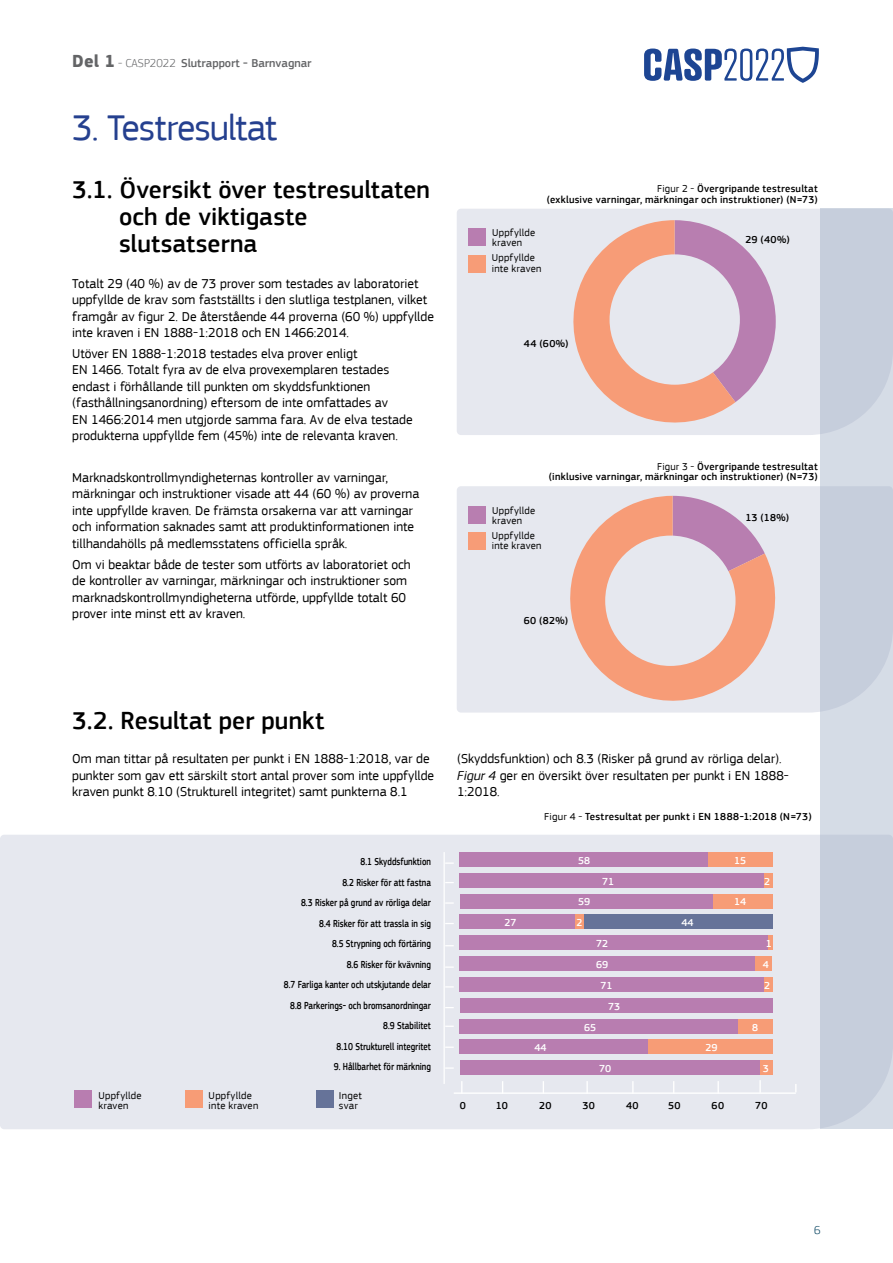
<style>
.page{position:relative;width:893px;height:1263px;background:#fff}
.page>*{position:absolute;margin:0;border:0;box-sizing:border-box;transform-origin:0 0}
.t1{font:37.5px "EC Square Sans Pro";letter-spacing:-.025em;color:#25408f}
.t2{font:500 25.5px/27px "EC Square Sans Pro";color:#000}
.t3{font:13.5px/16.5px "EC Square Sans Pro";color:#000}
.t4{font:500 12px "EC Square Sans Pro";color:#636466}
.t5{font:300 12px "EC Square Sans Pro";color:#02405d}
.t6{font:500 10.5px/20.5px "EC Square Sans Pro";color:#000;text-align:right;scale:.81 1}
.t7{font:500 10.5px/10.5px "EC Square Sans Pro";letter-spacing:.025em;color:#000;text-align:right}
.t8{font:10.5px/10.5px "EC Square Sans Pro";letter-spacing:.025em;color:#000}
.t9{font:500 10.5px "EC Square Sans Pro";color:#000}
.t10{font:500 10.5px "EC Square Sans Pro";color:#fff}
.s1{font-weight:700;font-size:18px}
.s2{font-weight:300}
.s3{font-weight:400}
.s4{font-style:italic}
</style>
<div class="page">
<div style="left:457px;top:209px;width:364px;height:226px;background:#e6e8ef"></div>
<div style="left:0;top:835px;width:821px;height:294px;background:#e6e8ef"></div>
<div style="left:469px;top:229px;width:17px;height:17px;background:#b87db0"></div>
<div style="left:469px;top:255px;width:17px;height:17px;background:#f79c77"></div>
<svg style="left:586px;top:1081px;width:2px;height:11px"></svg>
<svg style="left:632px;top:1081px;width:2px;height:11px"></svg>
<svg style="left:717px;top:1081px;width:2px;height:11px"></svg>
<svg style="left:759px;top:1080px;width:2px;height:12px"></svg>
<hr style="left:454px;top:1092px;width:342px;height:2px;background:#fff">
<div style="left:75px;top:1091px;width:17px;height:17px;background:#b87db0"></div>
<div style="left:186px;top:1091px;width:17px;height:17px;background:#f79c76"></div>
<div style="left:317px;top:1091px;width:17px;height:17px;background:#667399"></div>
<hr style="left:443px;top:852px;width:2px;height:232px;background:#fff">
<svg style="left:445px;top:862px;width:9px;height:2px"></svg>
<svg style="left:445px;top:902px;width:9px;height:2px"></svg>
<svg style="left:445px;top:966px;width:9px;height:2px"></svg>
<svg style="left:445px;top:1025px;width:9px;height:2px"></svg>
<svg style="left:445px;top:1046px;width:9px;height:2px"></svg>
<svg style="left:445px;top:1067px;width:9px;height:2px"></svg>
<div style="left:584px;top:914px;width:188px;height:15px;background:#667399"></div>
<div style="left:708px;top:852px;width:64px;height:15px;background:#f79c76"></div>
<div style="left:764px;top:873px;width:8px;height:15px;background:#f79c76"></div>
<div style="left:713px;top:894px;width:59px;height:14px;background:#f79c76"></div>
<div style="left:575px;top:914px;width:9px;height:15px;background:#f79c76"></div>
<hr style="left:768px;top:935px;width:4px;height:15px;background:#f79c76">
<div style="left:755px;top:956px;width:17px;height:15px;background:#f79c76"></div>
<div style="left:764px;top:977px;width:8px;height:15px;background:#f79c76"></div>
<div style="left:738px;top:1019px;width:34px;height:14px;background:#f79c76"></div>
<div style="left:648px;top:1039px;width:124px;height:15px;background:#f79c76"></div>
<div style="left:760px;top:1060px;width:12px;height:15px;background:#f79c76"></div>
<div style="left:460px;top:852px;width:248px;height:15px;background:#b87db0"></div>
<div style="left:460px;top:873px;width:304px;height:15px;background:#b87db0"></div>
<div style="left:460px;top:894px;width:252px;height:14px;background:#b87db0"></div>
<div style="left:460px;top:914px;width:115px;height:15px;background:#b87db0"></div>
<div style="left:460px;top:935px;width:308px;height:15px;background:#b87db0"></div>
<div style="left:460px;top:956px;width:295px;height:15px;background:#b87db0"></div>
<div style="left:460px;top:977px;width:304px;height:15px;background:#b87db0"></div>
<div style="left:460px;top:998px;width:312px;height:14px;background:#b87db0"></div>
<div style="left:460px;top:1019px;width:278px;height:14px;background:#b87db0"></div>
<div style="left:460px;top:1039px;width:188px;height:15px;background:#b87db0"></div>
<div style="left:460px;top:1060px;width:300px;height:15px;background:#b87db0"></div>
<svg style="left:572px;top:220px;width:204px;height:205px;background:#e0aeae"></svg>
<div style="left:610px;top:254px;width:130px;height:131px;background:#e6e8ef;border-radius:50%"></div>
<div style="left:457px;top:486px;width:364px;height:227px;background:#e6e8ef"></div>
<div style="left:469px;top:506px;width:17px;height:17px;background:#b87eb0"></div>
<div style="left:469px;top:533px;width:17px;height:17px;background:#f79c77"></div>
<svg style="left:556px;top:496px;width:228px;height:211px;background:#e8bab1"></svg>
<div style="left:605px;top:536px;width:130px;height:130px;background:#e6e8ef;border-radius:50%"></div>
<div style="left:821px;top:209px;width:72px;height:920px;background:linear-gradient(to right,#c8d0de,#cbd3e0)"></div>
<svg style="left:644px;top:47px;width:175px;height:36px"></svg>
<p class="t4" style="left:72px;top:56px;width:241px"><span class="s1">Del 1</span> <span class="s2">- CASP2022</span> Slutrapport - Barnvagnar</p>
<h1 class="t1" style="left:72px;top:105px;width:207px">3. Testresultat</h1>
<h2 class="t2" style="left:119px;top:177px;width:312px;text-indent:-47px">3.1. Översikt över testresultaten och de viktigaste slutsatserna</h2>
<p class="t3" style="left:72px;top:275px;width:363px">Totalt 29 (40 %) av de 73 prover som testades av laboratoriet uppfyllde de krav som fastställts i den slutliga testplanen, vilket framgår av figur 2. De återstående 44 proverna (60 %) uppfyllde inte kraven i EN 1888-1:2018 och EN 1466:2014.</p>
<p class="t3" style="left:72px;top:345px;width:342px">Utöver EN 1888-1:2018 testades elva prover enligt<br>EN 1466. Totalt fyra av de elva provexemplaren testades endast i förhållande till punkten om skyddsfunktionen (fasthållningsanordning) eftersom de inte omfattades av<br>EN 1466:2014 men utgjorde samma fara. Av de elva testade produkterna uppfyllde fem (45%) inte de relevanta kraven.</p>
<p class="t3" style="left:72px;top:469px;width:348px">Marknadskontrollmyndigheternas kontroller av varningar, märkningar och instruktioner visade att 44 (60 %) av proverna inte uppfyllde kraven. De främsta orsakerna var att varningar och information saknades samt att produktinformationen inte tillhandahölls på medlemsstatens officiella språk.</p>
<p class="t3" style="left:72px;top:556px;width:340px">Om vi beaktar både de tester som utförts av laboratoriet och de kontroller av varningar, märkningar och instruktioner som marknadskontrollmyndigheterna utförde, uppfyllde totalt 60 prover inte minst ett av kraven.</p>
<h2 class="t2" style="left:72px;top:708px;width:254px">3.2. Resultat per punkt</h2>
<p class="t7" style="left:547px;top:184px;width:272px"><span class="s3">Figur 2 -</span> Övergripande testresultat<br>(exklusive varningar, märkningar och instruktioner) (N=73)</p>
<p class="t8" style="left:492px;top:227px;width:45px">Uppfyllde kraven</p>
<p class="t8" style="left:492px;top:253px;width:51px">Uppfyllde inte kraven</p>
<p class="t9" style="left:524px;top:337px;width:46px">44 (60%)</p>
<p class="t9" style="left:745px;top:234px;width:46px">29 (40%)</p>
<p class="t7" style="left:549px;top:461px;width:270px"><span class="s3">Figur 3 -</span> Övergripande testresultat<br>(inklusive varningar, märkningar och instruktioner) (N=73)</p>
<p class="t8" style="left:492px;top:505px;width:45px">Uppfyllde kraven</p>
<p class="t8" style="left:492px;top:530px;width:51px">Uppfyllde inte kraven</p>
<p class="t9" style="left:745px;top:511px;width:45px">13 (18%)</p>
<p class="t9" style="left:524px;top:615px;width:46px">60 (82%)</p>
<p class="t3" style="left:72px;top:751px;width:363px">Om man tittar på resultaten per punkt i EN 1888-1:2018, var de punkter som gav ett särskilt stort antal prover som inte uppfyllde kraven punkt 8.10 (Strukturell integritet) samt punkterna 8.1</p>
<p class="t3" style="left:457px;top:751px;width:333px">(Skyddsfunktion) och 8.3 (Risker på grund av rörliga delar).<br><span class="s4">Figur 4</span> ger en översikt över resultaten per punkt i EN 1888-<br>1:2018.</p>
<p class="t6" style="left:284px;top:852px;width:183px">8.1 Skyddsfunktion<br>8.2 Risker för att fastna<br>8.3 Risker på grund av rörliga delar<br>8.4 Risker för att trassla in sig<br>8.5 Strypning och förtäring<br>8.6 Risker för kvävning<br>8.7 Farliga kanter och utskjutande delar<br>8.8 Parkerings- och bromsanordningar<br>8.9 Stabilitet<br>8.10 Strukturell integritet</p>
<p class="t6" style="left:334px;top:1057px;width:121px">9. Hållbarhet för märkning</p>
<p class="t8" style="left:98px;top:1090px;width:45px">Uppfyllde kraven</p>
<p class="t8" style="left:209px;top:1090px;width:51px">Uppfyllde inte kraven</p>
<p class="t8" style="left:339px;top:1090px;width:24px">Inget svar</p>
<p class="t7" style="left:544px;top:811px;width:269px"><span class="s3">Figur 4 -</span> Testresultat per punkt i EN 1888-1:2018 (N=73)</p>
<p class="t10" style="left:578px;top:854px;width:14px">58</p>
<p class="t10" style="left:734px;top:854px;width:14px">15</p>
<p class="t10" style="left:602px;top:875px;width:14px">71</p>
<p class="t10" style="left:764px;top:875px;width:8px">2</p>
<p class="t10" style="left:578px;top:896px;width:14px">59</p>
<p class="t10" style="left:734px;top:896px;width:14px">14</p>
<p class="t10" style="left:505px;top:917px;width:14px">27</p>
<p class="t10" style="left:577px;top:917px;width:8px">2</p>
<p class="t10" style="left:682px;top:917px;width:14px">44</p>
<p class="t10" style="left:596px;top:937px;width:14px">72</p>
<p class="t10" style="left:766px;top:937px;width:8px">1</p>
<p class="t10" style="left:596px;top:958px;width:14px">69</p>
<p class="t10" style="left:763px;top:958px;width:8px">4</p>
<p class="t10" style="left:601px;top:979px;width:14px">71</p>
<p class="t10" style="left:764px;top:979px;width:8px">2</p>
<p class="t10" style="left:608px;top:1000px;width:14px">73</p>
<p class="t10" style="left:584px;top:1021px;width:14px">65</p>
<p class="t10" style="left:752px;top:1021px;width:8px">8</p>
<p class="t10" style="left:535px;top:1042px;width:14px">44</p>
<p class="t10" style="left:706px;top:1042px;width:14px">29</p>
<p class="t10" style="left:599px;top:1063px;width:14px">70</p>
<p class="t10" style="left:763px;top:1063px;width:8px">3</p>
<p class="t9" style="left:460px;top:1099px;width:8px">0</p>
<p class="t9" style="left:496px;top:1099px;width:14px">10</p>
<p class="t9" style="left:539px;top:1099px;width:14px">20</p>
<p class="t9" style="left:583px;top:1099px;width:14px">30</p>
<p class="t9" style="left:626px;top:1099px;width:14px">40</p>
<p class="t9" style="left:668px;top:1099px;width:14px">50</p>
<p class="t9" style="left:712px;top:1099px;width:14px">60</p>
<p class="t9" style="left:755px;top:1099px;width:14px">70</p>
<p class="t5" style="left:814px;top:1223px;width:8px">6</p>
</div>
